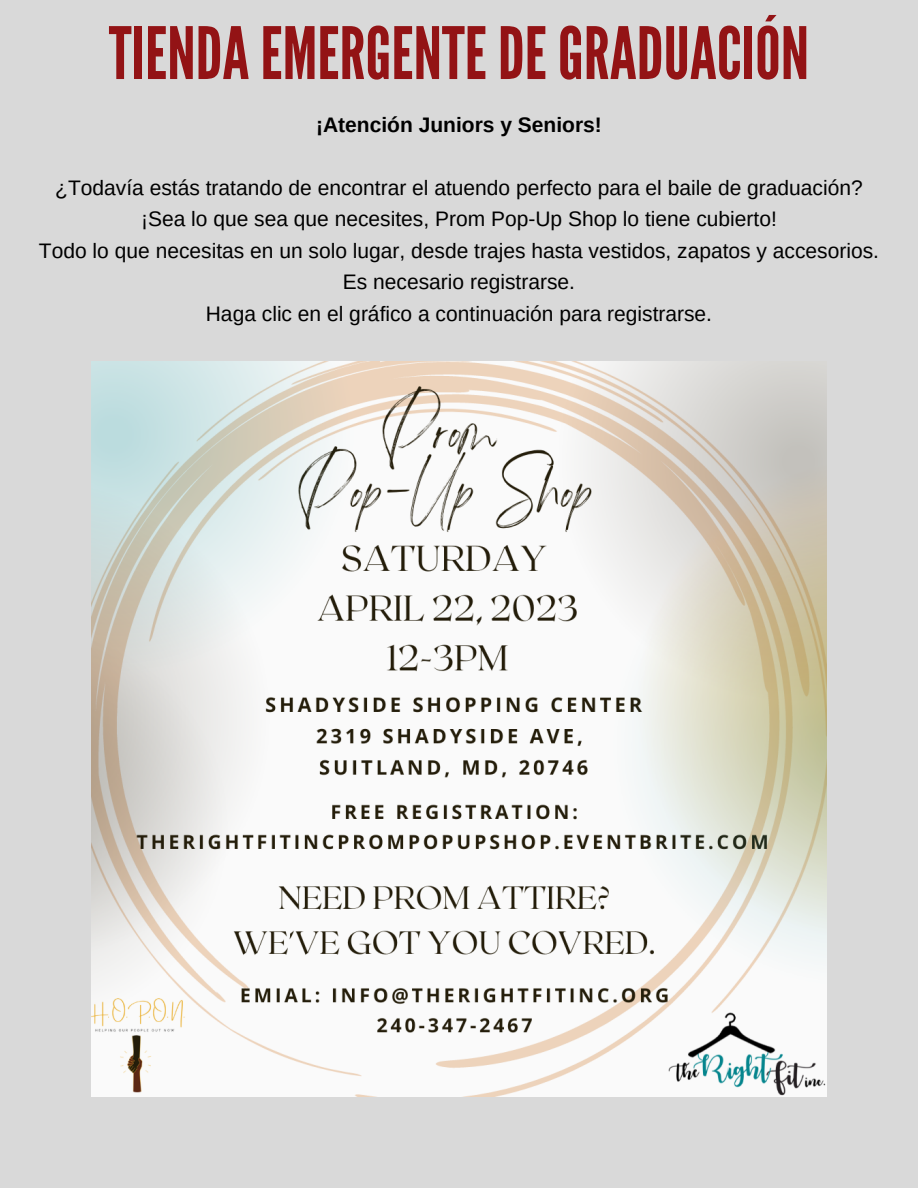
<style>
.page{position:relative;width:918px;height:1188px;background:#d9d9d9}
.page>*{position:absolute;margin:0;border:0;box-sizing:border-box;transform-origin:0 0}
.t1{font:72px "League Gothic";color:#931315}
.t2{font:21px/31.5px "Arimo";color:#000;text-align:center}
.t3{font:700 21px "Arimo";color:#000}
</style>
<div class="page">
<img style="left:92px;top:362px;width:734px;height:735px">
<h1 class="t1" style="left:109px;top:12px;width:702px">TIENDAEMERGENTEDEGRADUACIÓN</h1>
<p class="t3" style="left:316px;top:113px;width:287px">¡Atención Juniors y Seniors!</p>
<p class="t2" style="left:39px;top:172px;width:842px">¿Todavía estás tratando de encontrar el atuendo perfecto para el baile de graduación? ¡Sea lo que sea que necesites, Prom Pop-Up Shop lo tiene cubierto!<br>Todo lo que necesitas en un solo lugar, desde trajes hasta vestidos, zapatos y accesorios.<br>Es necesario registrarse.<br>Haga clic en el gráfico a continuación para registrarse.</p>
</div>
